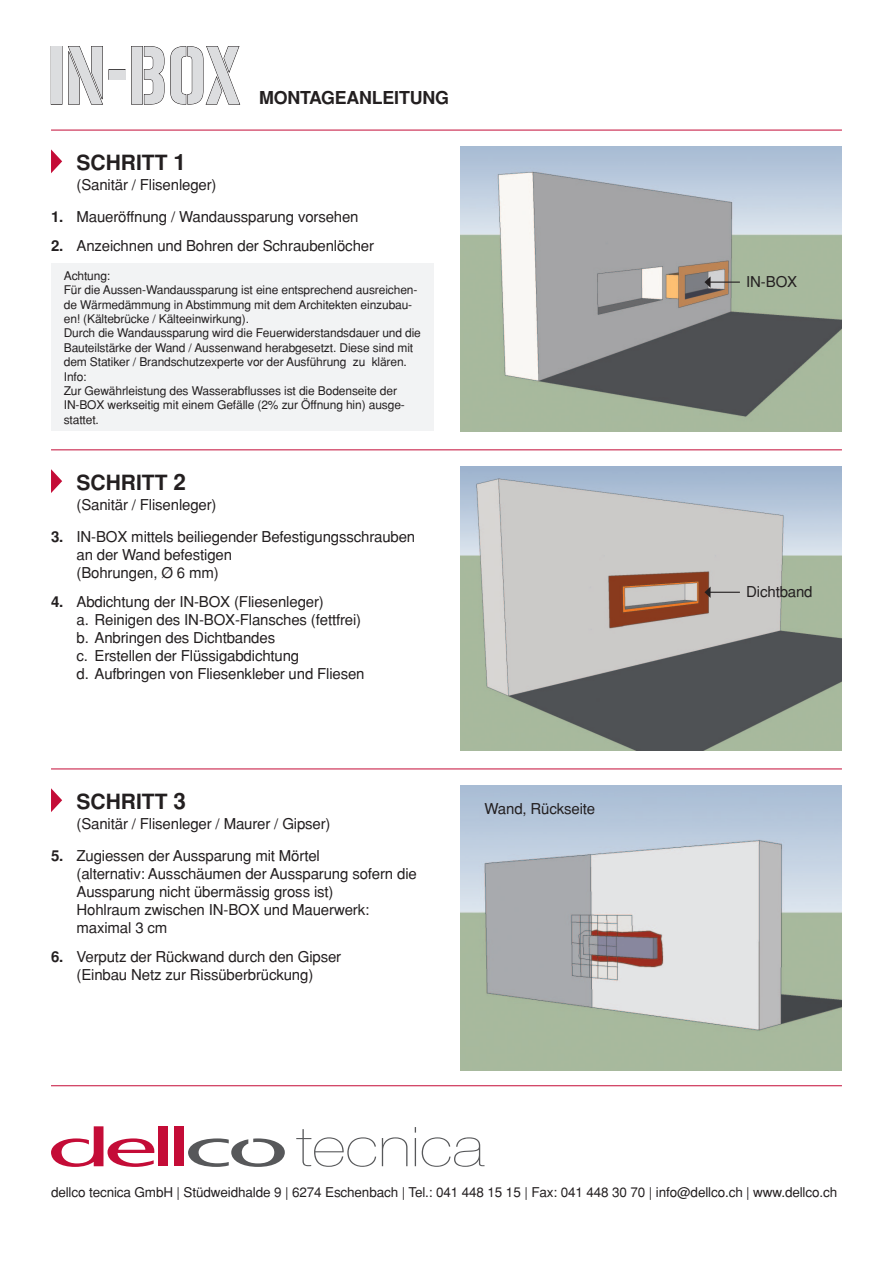
<style>
.page{position:relative;width:893px;height:1263px;background:#fff}
.page>*{position:absolute;margin:0;border:0;box-sizing:border-box;transform-origin:0 0}
.t1{font:82.35px "Zuboni Stencil";color:#dcdddf}
.t2{font:700 21px "Helvetica";color:#231f20}
.t3{font:700 17.85px "Helvetica";letter-spacing:-.01em;color:#231f20}
.t4{font:15px/18px "Helvetica";letter-spacing:-.01em;color:#231f20}
.t5{font:13.5px "Helvetica";letter-spacing:-.01em;color:#231f20}
.t6{font:12px/14.4px "Helvetica";letter-spacing:-.01em;color:#231f20}
.s1{font-size:22.5px}
.s2{font-weight:700}
</style>
<div class="page">
<hr style="left:51px;top:1085px;width:791px;height:1px;background:#c40c37">
<hr style="left:51px;top:130px;width:791px;height:1px;background:#c40c37">
<div style="left:51px;top:264px;width:383px;height:167px;background:#f2f3f4"></div>
<svg style="left:51px;top:149px;width:11px;height:24px"></svg>
<img style="left:460px;top:146px;width:382px;height:285px">
<hr style="left:710px;top:282px;width:30px;height:1px;background:#231f20">
<svg style="left:704px;top:276px;width:7px;height:12px"></svg>
<svg style="left:51px;top:788px;width:11px;height:24px"></svg>
<img style="left:460px;top:785px;width:382px;height:285px">
<hr style="left:51px;top:768px;width:791px;height:1px;background:#c40c37">
<div style="left:51px;top:46px;width:11px;height:58px;border:1px solid #231f20"></div>
<svg style="left:68px;top:46px;width:35px;height:58px"></svg>
<svg style="left:131px;top:46px;width:33px;height:58px"></svg>
<svg style="left:170px;top:46px;width:70px;height:58px"></svg>
<hr style="left:51px;top:449px;width:791px;height:1px;background:#c40c37">
<svg style="left:51px;top:469px;width:11px;height:24px"></svg>
<img style="left:460px;top:466px;width:382px;height:284px">
<hr style="left:710px;top:592px;width:30px;height:1px;background:#231f20">
<svg style="left:704px;top:587px;width:7px;height:11px"></svg>
<div style="left:158px;top:1126px;width:10px;height:40px;background:#c40c37"></div>
<div style="left:174px;top:1126px;width:10px;height:40px;background:#c40c37"></div>
<svg style="left:51px;top:1126px;width:104px;height:41px"></svg>
<svg style="left:188px;top:1138px;width:97px;height:29px"></svg>
<svg style="left:296px;top:1129px;width:80px;height:38px"></svg>
<svg style="left:382px;top:1137px;width:25px;height:29px"></svg>
<svg style="left:415px;top:1138px;width:1px;height:28px"></svg>
<svg style="left:422px;top:1137px;width:62px;height:30px"></svg>
<h1 class="t1" style="left:48px;top:26px;width:195px">IN-BOX</h1>
<p class="t3" style="left:259px;top:88px;width:191px">MONTAGEANLEITUNG</p>
<h2 class="t2" style="left:77px;top:151px;width:111px">SCHRITT <span class="s1">1</span></h2>
<p class="t4" style="left:77px;top:175px;width:142px">(Sanitär / Flisenleger)</p>
<p class="t4" style="left:51px;top:208px;width:309px"><span class="s2">1.</span> Maueröffnung / Wandaussparung vorsehen</p>
<p class="t4" style="left:51px;top:237px;width:324px"><span class="s2">2.</span> Anzeichnen und Bohren der Schraubenlöcher</p>
<p class="t6" style="left:64px;top:268px;width:359px">Achtung:<br>Für die Aussen-Wandaussparung ist eine entsprechend ausreichen&shy;de Wärmedämmung in Abstimmung mit dem Architekten einzubau&shy;en! (Kältebrücke / Kälteeinwirkung).<br>Durch die Wandaussparung wird die Feuerwiderstandsdauer und die Bauteilstärke der Wand / Aussenwand herabgesetzt. Diese sind mit dem Statiker / Brandschutzexperte vor der Ausführung zu klären.<br>Info:<br>Zur Gewährleistung des Wasserabflusses ist die Bodenseite der IN-BOX werkseitig mit einem Gefälle (2% zur Öffnung hin) ausge&shy;stattet.</p>
<p class="t4" style="left:746px;top:272px;width:52px">IN-BOX</p>
<h2 class="t2" style="left:77px;top:470px;width:111px">SCHRITT <span class="s1">2</span></h2>
<p class="t4" style="left:77px;top:495px;width:142px">(Sanitär / Flisenleger)</p>
<p class="t4" style="left:77px;top:528px;width:340px;text-indent:-26px"><span class="s2">3.</span> IN-BOX mittels beiliegender Befestigungsschrauben an der Wand befestigen<br>(Bohrungen, Ø 6 mm)</p>
<p class="t4" style="left:51px;top:592px;width:159px"><span class="s2">4.</span> Abdichtung der In-box</p>
<p class="t4" style="left:77px;top:592px;width:290px;text-indent:158px">(Fliesenleger)<br>a. Reinigen des IN-BOX-Flansches (fettfrei) b. Anbringen des Dichtbandes<br>c. Erstellen der Flüssigabdichtung<br>d. Aufbringen von Fliesenkleber und Fliesen</p>
<h2 class="t2" style="left:77px;top:789px;width:111px">SCHRITT <span class="s1">3</span></h2>
<p class="t4" style="left:77px;top:814px;width:256px">(Sanitär / Flisenleger / Maurer / Gipser)</p>
<p class="t4" style="left:77px;top:847px;width:342px;text-indent:-26px"><span class="s2">5.</span> Zugiessen der Aussparung mit Mörtel<br>(alternativ: Ausschäumen der Aussparung sofern die Aussparung nicht übermässig gross ist)<br>Hohlraum zwischen IN-BOX und Mauerwerk: maximal 3 cm</p>
<p class="t4" style="left:51px;top:947px;width:292px;text-align:center"><span class="s2">6.</span> Verputz der Rückwand durch den Gipser (Einbau Netz zur Rissüberbrückung)</p>
<p class="t4" style="left:484px;top:800px;width:112px">Wand, Rückseite</p>
<p class="t4" style="left:746px;top:582px;width:68px">Dichtband</p>
<p class="t5" style="left:51px;top:1184px;width:788px">dellco tecnica GmbH | Stüdweidhalde 9 | 6274 Eschenbach | Tel.: 041 448 15 15 | Fax: 041 448 30 70 | info@dellco.ch | www.dellco.ch</p>
</div>
